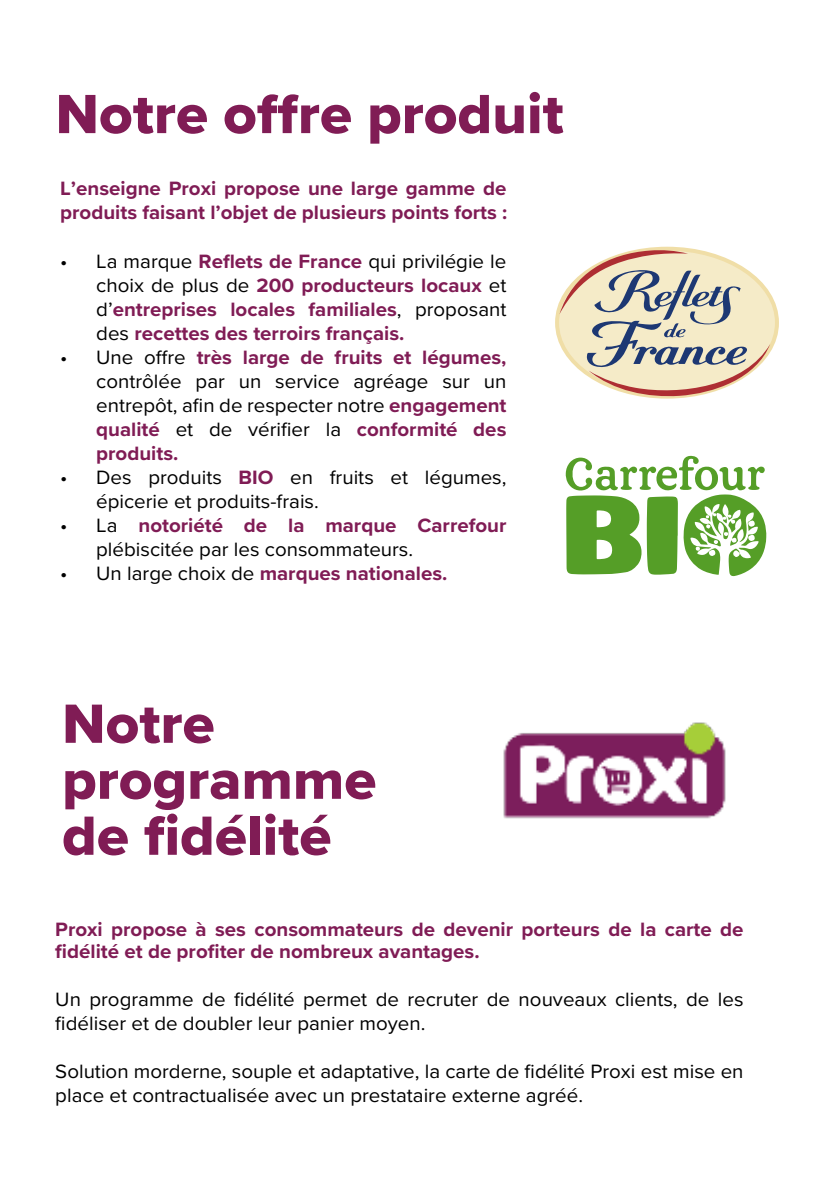
<style>
.page{position:relative;width:840px;height:1191px;background:#fff}
.page>*{position:absolute;margin:0;border:0;box-sizing:border-box;transform-origin:0 0}
.t1{font:57.2px/56px "Proxima Nova Extrabld";color:#801c55}
.t2{font:20px/24px "Proxima Nova";color:#000}
.t3{font:700 20px/24px "Proxima Nova";color:#801c55}
.s1{font-weight:400;color:#000}
.s2{font-weight:700;color:#801c55}
</style>
<div class="page">
<img style="left:503px;top:722px;width:223px;height:97px">
<svg style="left:559px;top:249px;width:210px;height:149px"></svg>
<svg style="left:565px;top:456px;width:201px;height:120px"></svg>
<h1 class="t1" style="left:55px;top:89px;width:509px">Notre offre produit</h1>
<p class="t3" style="left:60px;top:177px;width:448px">L’enseigne Proxi propose une large gamme de produits faisant l’objet de plusieurs points forts :</p>
<p class="t3" style="left:96px;top:249px;width:411px;text-align:justify;text-indent:-36px"><span class="s1">• La marque</span> Reflets de France <span class="s1">qui privilégie le choix de plus de</span> 200 producteurs locaux <span class="s1">et d’</span>entreprises locales familiales<span class="s1">, proposant des</span> recettes des terroirs français.</p>
<p class="t2" style="left:96px;top:346px;width:411px;text-align:justify;text-indent:-36px">• Une offre <span class="s2">très large de fruits et légumes, </span>contrôlée par un service agréage sur un entrepôt, afin de respecter notre <span class="s2">engagement qualité</span> et de vérifier la <span class="s2">conformité des produits.</span></p>
<p class="t2" style="left:96px;top:466px;width:411px;text-indent:-36px">• Des produits <span class="s2">BIO</span> en fruits et légumes, épicerie et produits-frais.</p>
<p class="t2" style="left:96px;top:514px;width:411px;text-indent:-36px">• La <span class="s2">notoriété de la marque Carrefour </span>plébiscitée par les consommateurs.</p>
<p class="t3" style="left:60px;top:561px;width:388px"><span class="s1">• Un large choix de</span> marques nationales.</p>
<h1 class="t1" style="left:62px;top:699px;width:315px">Notre programme de fidélité</h1>
<p class="t3" style="left:55px;top:918px;width:689px;line-height:22px">Proxi propose à ses consommateurs de devenir porteurs de la carte de fidélité et de profiter de nombreux avantages.</p>
<p class="t2" style="left:55px;top:989px;width:689px">Un programme de fidélité permet de recruter de nouveaux clients, de les fidéliser et de doubler leur panier moyen.</p>
<p class="t2" style="left:55px;top:1061px;width:689px">Solution morderne, souple et adaptative, la carte de fidélité Proxi est mise en place et contractualisée avec un prestataire externe agréé.</p>
</div>
